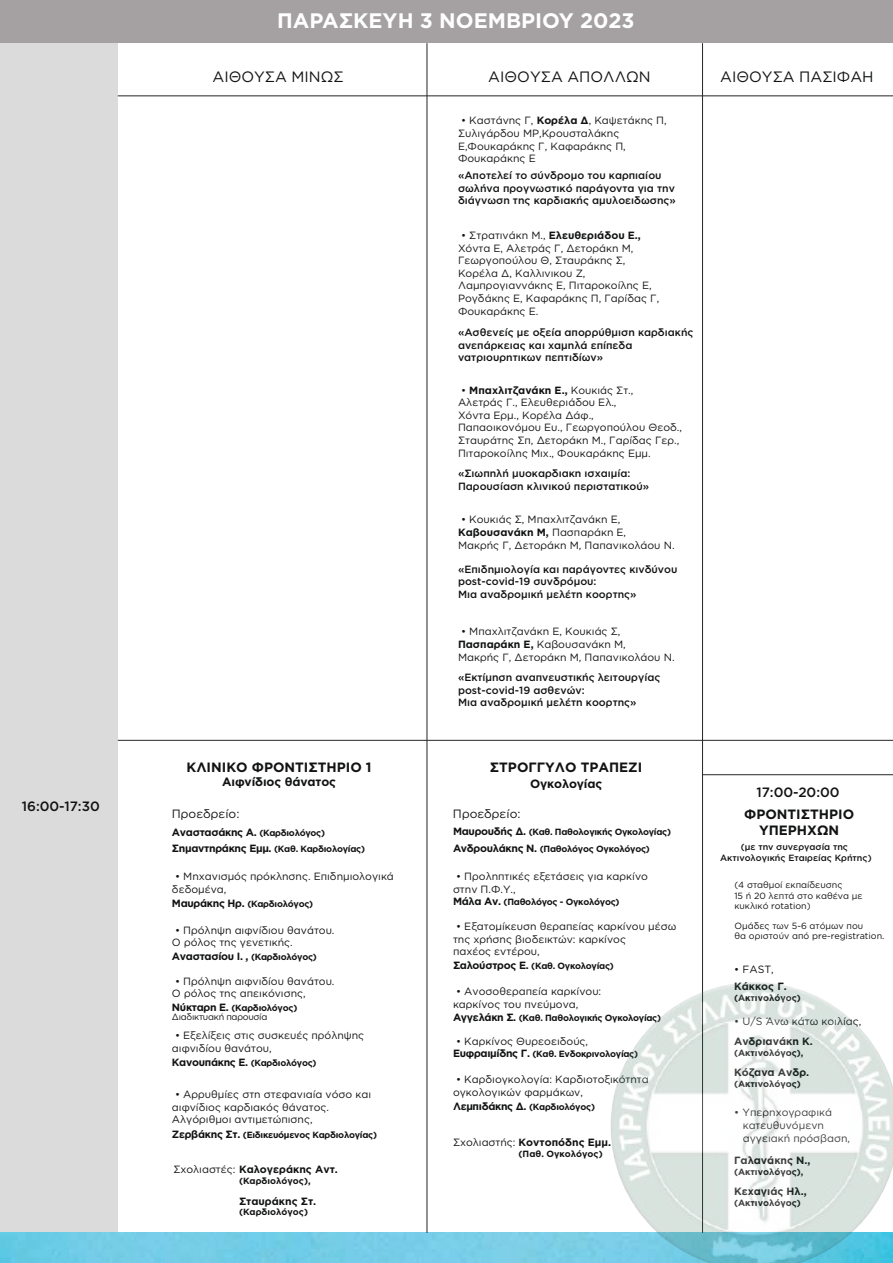
<style>
.page{position:relative;width:893px;height:1263px;background:#fff}
.page>*{position:absolute;margin:0;border:0;box-sizing:border-box;transform-origin:0 0}
.t1{font:700 21px "Gotham Greek";color:#fff}
.t2{font:15px "Gotham Greek";color:#111213}
.t3{font:700 13.5px/16.2px "Gotham Greek";color:#111213;text-align:center}
.t4{font:500 13.5px "Gotham Greek";color:#111213}
.t5{font:700 12px "Gotham Greek";letter-spacing:-.01em;color:#111213}
.t6{font:12px "Gotham Greek";color:#111213}
.t7{font:10.5px/12.6px "Gotham Greek";color:#111213}
.t8{font:500 10.5px/12.6px "Gotham Greek";color:#111213}
.t9{font:700 10.5px "Gotham Greek";color:#111213}
.t10{font:700 10.5px "Gotham Greek";letter-spacing:-.03em;color:#111213}
.t11{font:700 9px/16.5px "Gotham Greek";letter-spacing:-.03em;color:#111213}
.t12{font:700 9px "Gotham Greek";color:#111213}
.t13{font:9px/10.8px "Gotham Greek";color:#111213}
.t14{font:500 9px/10.8px "Gotham Greek";color:#111213;text-align:center}
.t15{font:9px/9px "Gotham Greek";letter-spacing:-.03em;color:#111213}
.s1{font-weight:700}
.s2{font-size:9px}
.s3{font-size:10.5px}
.s4{font-weight:700;font-size:10.5px}
.s5{font-weight:400}
</style>
<div class="page">
<div style="left:0;top:43px;width:118px;height:1189px;background:#dbdbdb"></div>
<img style="left:0;top:1232px;width:610px;height:31px">
<div style="left:0;top:0;width:893px;height:43px;background:#a5a1a3"></div>
<hr style="left:118px;top:95px;width:775px;height:1px;background:#242728">
<hr style="left:118px;top:740px;width:775px;height:1px;background:#242728">
<hr style="left:702px;top:774px;width:191px;height:1px;background:#242728">
<hr style="left:427px;top:43px;width:1px;height:1190px;background:#242728">
<hr style="left:702px;top:43px;width:1px;height:1190px;background:#242728">
<img style="left:610px;top:982px;width:283px;height:281px">
<p class="t4" style="left:22px;top:798px;width:80px">16:00-17:30</p>
<h1 class="t1" style="left:277px;top:8px;width:359px">ΠΑΡΑΣΚΕΥΗ 3 ΝΟΕΜΒΡΙΟΥ 2023</h1>
<h2 class="t2" style="left:212px;top:68px;width:133px">ΑΙΘΟΥΣΑ ΜΙΝΩΣ</h2>
<h2 class="t2" style="left:488px;top:68px;width:164px">ΑΙΘΟΥΣΑ ΑΠΟΛΛΩΝ</h2>
<h2 class="t2" style="left:720px;top:68px;width:155px">ΑΙΘΟΥΣΑ ΠΑΣΙΦΑΗ</h2>
<p class="t7" style="left:458px;top:114px;width:210px;text-indent:3px">• Καστάνης Γ, <span class="s1">Κορέλα Δ</span>, Καψετάκης Π,<br>Συλιγάρδου ΜΡ,Κρουσταλάκης<br>Ε,Φουκαράκης Γ, Καφαράκης Π,<br>Φουκαράκης Ε</p>
<p class="t8" style="left:458px;top:169px;width:219px">«Αποτελεί το σύνδρομο του καρπιαίου σωλήνα προγνωστικό παράγοντα για την διάγνωση της καρδιακής αμυλοειδωσης»</p>
<p class="t7" style="left:458px;top:229px;width:203px;text-indent:3px">• Στρατινάκη Μ., <span class="s1">Ελευθεριάδου Ε.,<br></span>Χόντα Ε, Αλετράς Γ, Δετοράκη Μ,<br>Γεωργοπούλου Θ, Σταυράκης Σ,<br>Κορέλα Δ, Καλλινικου Ζ,<br>Λαμπρογιαννάκης Ε, Πιταροκοίλης Ε,<br>Ρογδάκης Ε, Καφαράκης Π, Γαρίδας Γ,<br>Φουκαράκης Ε.</p>
<p class="t8" style="left:458px;top:326px;width:237px">«Ασθενείς με οξεία απορρύθμιση καρδιακής ανεπάρκειας και χαμηλά επίπεδα νατριουρητικων πεπτιδίων»</p>
<p class="t7" style="left:458px;top:383px;width:226px;text-indent:3px">• <span class="s1">Mπαχλιτζανάκη Ε.,</span> Κουκιάς Στ.,<br>Αλετράς Γ., Ελευθεριάδου Ελ.,<br>Χόντα Ερμ., Κορέλα Δάφ.,<br>Παπαοικονόμου Ευ., Γεωργοπούλου Θεοδ., Σταυράτης Σπ, Δετοράκη Μ., Γαρίδας Γερ., Πιταροκοίλης Μιχ., Φουκαράκης Εμμ.</p>
<p class="t8" style="left:458px;top:467px;width:193px">«Σιωπηλή μυοκαρδιακη ισχαιμία:<br>Παρουσίαση κλινικού περιστατικού»</p>
<p class="t7" style="left:458px;top:513px;width:218px;text-indent:3px">• Κουκιάς Σ, Μπαχλιτζανάκη Ε,<br><span class="s1">Καβουσανάκη Μ,</span> Πασπαράκη Ε,<br>Μακρής Γ, Δετοράκη Μ, Παπανικολάου Ν.</p>
<p class="t8" style="left:458px;top:562px;width:221px">«Επιδημιολογία και παράγοντες κινδύνου post-covid-19 συνδρόμου:<br>Μια αναδρομική μελέτη κοορτης»</p>
<p class="t7" style="left:458px;top:625px;width:218px;text-indent:3px">• Μπαχλιτζανάκη Ε, Κουκιάς Σ,<br><span class="s1">Πασπαράκη Ε,</span> Καβουσανάκη Μ,<br>Μακρής Γ, Δετοράκη Μ, Παπανικολάου Ν.</p>
<p class="t8" style="left:458px;top:671px;width:204px">«Εκτίμηση αναπνευστικής λειτουργίας post-covid-19 ασθενών:<br>Μια αναδρομική μελέτη κοορτης»</p>
<p class="t3" style="left:187px;top:759px;width:187px">ΚΛΙΝΙΚΟ ΦΡΟΝΤΙΣΤΗΡΙΟ 1</p>
<p class="t5" style="left:222px;top:775px;width:115px">Αιφνίδιος θάνατος</p>
<p class="t3" style="left:490px;top:759px;width:154px">ΣΤΡΟΓΓΥΛΟ ΤΡΑΠΕΖΙ</p>
<p class="t5" style="left:530px;top:776px;width:74px">Ογκολογίας</p>
<p class="t4" style="left:756px;top:785px;width:85px">17:00-20:00</p>
<p class="t6" style="left:172px;top:807px;width:69px">Προεδρείο:</p>
<p class="t10" style="left:172px;top:826px;width:155px">Αναστασάκης Α. <span class="s2">(Καρδιολόγος)</span></p>
<p class="t11" style="left:172px;top:841px;width:195px"><span class="s3">Σημαντηράκης Εμμ.</span> (Καθ. Καρδιολογίας)</p>
<p class="t7" style="left:172px;top:870px;width:224px">• Μηχανισμός πρόκλησης. Επιδημιολογικά δεδομένα,</p>
<p class="t11" style="left:172px;top:895px;width:143px"><span class="s3">Μαυράκης Ηρ.</span> (Καρδιολόγος)</p>
<p class="t7" style="left:172px;top:924px;width:164px">• Πρόληψη αιφνίδιου θανάτου.<br>Ο ρόλος της γενετικής.</p>
<p class="t10" style="left:172px;top:950px;width:147px">Αναστασίου Ι. , <span class="s2">(Καρδιολόγος)</span></p>
<p class="t7" style="left:172px;top:975px;width:164px">• Πρόληψη αιφνιδίου θανάτου.<br>Ο ρόλος της απεικόνισης,</p>
<p class="t15" style="left:172px;top:1003px;width:127px"><span class="s4">Νύκταρη Ε.</span> <span class="s1">(Καρδιολόγος)<br></span>Διαδικτυακή παρουσία</p>
<p class="t7" style="left:172px;top:1029px;width:194px">• Εξελίξεις στις συσκευές πρόληψης αιφνιδίου θανάτου,</p>
<p class="t11" style="left:172px;top:1054px;width:146px"><span class="s3">Κανουπάκης Ε.</span> (Καρδιολόγος)</p>
<p class="t7" style="left:172px;top:1088px;width:201px">• Αρρυθμίες στη στεφανιαία νόσο και αιφνίδιος καρδιακός θάνατος.<br>Αλγόριθμοι αντιμετώπισης,</p>
<p class="t11" style="left:172px;top:1126px;width:207px"><span class="s3">Ζερβάκης Στ.</span> (Ειδικευόμενος Καρδιολογίας)</p>
<p class="t9" style="left:173px;top:1163px;width:166px"><span class="s5">Σχολιαστές:</span> Καλογεράκης Αντ.</p>
<p class="t12" style="left:239px;top:1175px;width:73px">(Καρδιολόγος),</p>
<p class="t9" style="left:239px;top:1195px;width:79px">Σταυράκης Στ.</p>
<p class="t12" style="left:239px;top:1207px;width:70px">(Καρδιολόγος)</p>
<p class="t6" style="left:453px;top:807px;width:69px">Προεδρείο:</p>
<p class="t11" style="left:453px;top:824px;width:220px"><span class="s3">Μαυρουδής Δ.</span> (Καθ. Παθολογικής Ογκολογίας)<br><span class="s3">Ανδρουλάκης Ν.</span> (Παθολόγος Ογκολόγος)</p>
<p class="t7" style="left:453px;top:870px;width:196px;text-indent:3px">• Προληπτικές εξετάσεις για καρκίνο στην Π.Φ.Υ.,</p>
<p class="t11" style="left:453px;top:893px;width:168px"><span class="s3">Μάλα Αν.</span> (Παθολόγος - Ογκολόγος)</p>
<p class="t7" style="left:453px;top:920px;width:225px;text-indent:3px">• Εξατομίκευση θεραπείας καρκίνου μέσω της χρήσης βιοδεικτών: καρκίνος<br>παχέος εντέρου,</p>
<p class="t11" style="left:453px;top:957px;width:162px"><span class="s3">Σαλούστρος Ε.</span> (Καθ. Ογκολογίας)</p>
<p class="t7" style="left:453px;top:985px;width:150px;text-indent:3px">• Ανοσοθεραπεία καρκίνου: καρκίνος του πνεύμονα,</p>
<p class="t11" style="left:453px;top:1009px;width:210px"><span class="s3">Αγγελάκη Σ.</span> (Καθ. Παθολογικής Ογκολογίας)</p>
<p class="t7" style="left:456px;top:1035px;width:134px">• Καρκίνος Θυρεοειδούς,</p>
<p class="t11" style="left:453px;top:1045px;width:187px"><span class="s3">Ευφραιμίδης Γ.</span> (Καθ. Ενδοκρινολογίας)</p>
<p class="t7" style="left:453px;top:1073px;width:197px;text-indent:3px">• Καρδιογκολογία: Καρδιοτοξικότητα ογκολογικών φαρμάκων,</p>
<p class="t11" style="left:453px;top:1098px;width:144px"><span class="s3">Λεμπιδάκης Δ.</span> (Καρδιολόγος)</p>
<p class="t9" style="left:453px;top:1136px;width:160px"><span class="s5">Σχολιαστής:</span> Κοντοπόδης Εμμ.</p>
<p class="t12" style="left:519px;top:1148px;width:86px">(Παθ. Ογκολόγος)</p>
<p class="t3" style="left:744px;top:806px;width:112px">ΦΡΟΝΤΙΣΤΗΡΙΟ<br>ΥΠΕΡΗΧΩΝ</p>
<p class="t14" style="left:720px;top:841px;width:153px">(με την συνεργασία της<br>Ακτινολογικής Εταιρείας Κρήτης)</p>
<p class="t13" style="left:734px;top:879px;width:130px">(4 σταθμοί εκπαίδευσης<br>15 ή 20 λεπτά στο καθένα με κυκλικό rotation)</p>
<p class="t13" style="left:734px;top:920px;width:151px">Ομάδες των 5-6 ατόμων που<br>θα οριστούν από pre-registration.</p>
<p class="t7" style="left:734px;top:963px;width:41px">• FAST,</p>
<p class="t9" style="left:734px;top:980px;width:54px">Κάκκος Γ.</p>
<p class="t12" style="left:734px;top:992px;width:68px">(Ακτινολόγος)</p>
<p class="t7" style="left:734px;top:1015px;width:129px">• U/S Άνω κάτω κοιλίας,</p>
<p class="t9" style="left:734px;top:1035px;width:80px">Ανδριανάκη Κ.</p>
<p class="t12" style="left:734px;top:1048px;width:71px">(Ακτινολόγος),</p>
<p class="t9" style="left:734px;top:1066px;width:77px">Κόζανα Ανδρ.</p>
<p class="t12" style="left:734px;top:1079px;width:68px">(Ακτινολόγος)</p>
<p class="t7" style="left:734px;top:1106px;width:100px">• Υπερηχογραφικά</p>
<p class="t9" style="left:734px;top:1154px;width:78px">Γαλανάκης Ν.,</p>
<p class="t12" style="left:734px;top:1167px;width:71px">(Ακτινολόγος),</p>
<p class="t9" style="left:734px;top:1185px;width:74px">Κεχαγιάς Ηλ.,</p>
<p class="t12" style="left:734px;top:1197px;width:68px">(Ακτινολόγος)</p>
<p class="t7" style="left:743px;top:1119px;width:109px">κατευθυνόμενη αγγειακή πρόσβαση,</p>
</div>
